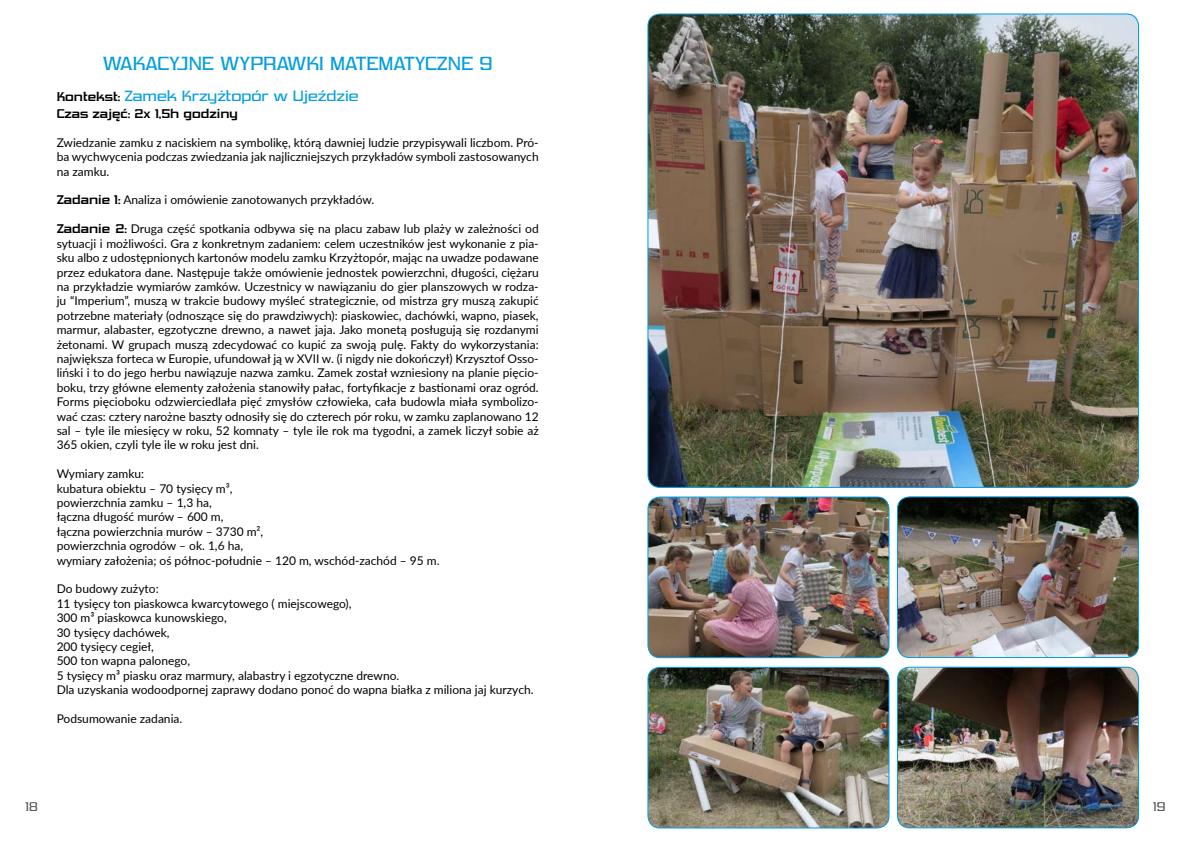
<style>
.page{position:relative;width:1191px;height:842px;background:#fff}
.page>*{position:absolute;margin:0;border:0;box-sizing:border-box;transform-origin:0 0}
.t1{font:18px "Vibrocentric";color:#009ee0}
.t2{font:14px "Vibrocentric";color:#009ee0}
.t3{font:12px/14.4px "Lato";color:#000;text-align:justify}
.t4{font:700 12px "Vibrocentric";color:#000}
.t5{font:12px "Vibrocentric";color:#58585a}
.s1{font-weight:700;font-size:12px;color:#000}
.s2{font-family:"Vibrocentric";font-weight:700}
</style>
<div class="page">
<img style="left:648px;top:14px;width:490px;height:472px">
<img style="left:649px;top:498px;width:240px;height:160px">
<div style="left:647px;top:496px;width:242px;height:162px;border:1px solid #009ee0;border-radius:12px"></div>
<img style="left:897px;top:498px;width:241px;height:159px">
<div style="left:897px;top:496px;width:242px;height:162px;border:1px solid #009ee0;border-radius:12px"></div>
<img style="left:649px;top:667px;width:240px;height:161px">
<div style="left:647px;top:667px;width:242px;height:161px;border:1px solid #009ee0;border-radius:12px"></div>
<img style="left:897px;top:667px;width:241px;height:161px">
<div style="left:897px;top:667px;width:242px;height:161px;border:1px solid #009ee0;border-radius:12px"></div>
<h1 class="t1" style="left:103px;top:53px;width:391px">WAKACYJNE WYPRAWKI MATEMATYCZNE 9</h1>
<p class="t2" style="left:57px;top:88px;width:304px"><span class="s1">Kontekst:</span> Zamek Krzyżtopór w Ujeździe</p>
<p class="t4" style="left:57px;top:107px;width:182px">Czas zajęć: 2x 1,5h godziny</p>
<p class="t3" style="left:57px;top:135px;width:483px">Zwiedzanie zamku z naciskiem na symbolikę, którą dawniej ludzie przypisywali liczbom. Pró&shy;ba wychwycenia podczas zwiedzania jak najliczniejszych przykładów symboli zastosowanych na zamku.</p>
<p class="t3" style="left:57px;top:192px;width:319px"><span class="s2">Zadanie 1:</span> Analiza i omówienie zanotowanych przykładów.</p>
<p class="t3" style="left:57px;top:221px;width:483px"><span class="s2">Zadanie 2:</span> Druga część spotkania odbywa się na placu zabaw lub plaży w zależności od sytuacji i możliwości. Gra z konkretnym zadaniem: celem uczestników jest wykonanie z pia&shy;sku albo z udostępnionych kartonów modelu zamku Krzyżtopór, mając na uwadze podawane przez edukatora dane. Następuje także omówienie jednostek powierzchni, długości, ciężaru na przykładzie wymiarów zamków. Uczestnicy w nawiązaniu do gier planszowych w rodza&shy;ju “Imperium”, muszą w trakcie budowy myśleć strategicznie, od mistrza gry muszą zakupić potrzebne materiały (odnoszące się do prawdziwych): piaskowiec, dachówki, wapno, piasek, marmur, alabaster, egzotyczne drewno, a nawet jaja. Jako monetą posługują się rozdanymi żetonami. W grupach muszą zdecydować co kupić za swoją pulę. Fakty do wykorzystania: największa forteca w Europie, ufundował ją w XVII w. (i nigdy nie dokończył) Krzysztof Osso&shy;liński i to do jego herbu nawiązuje nazwa zamku. Zamek został wzniesiony na planie pięcio&shy;boku, trzy główne elementy założenia stanowiły pałac, fortyfikacje z bastionami oraz ogród.<br>Forms pięcioboku odzwierciedlała pięć zmysłów człowieka, cała budowla miała symbolizo&shy;wać czas: cztery narożne baszty odnosiły się do czterech pór roku, w zamku zaplanowano 12 sal – tyle ile miesięcy w roku, 52 komnaty – tyle ile rok ma tygodni, a zamek liczył sobie aż 365 okien, czyli tyle ile w roku jest dni.</p>
<p class="t3" style="left:57px;top:466px;width:384px;text-align:left">Wymiary zamku:<br>kubatura obiektu – 70 tysięcy m³,<br>powierzchnia zamku – 1,3 ha,<br>łączna długość murów – 600 m,<br>łączna powierzchnia murów – 3730 m²,<br>powierzchnia ogrodów – ok. 1,6 ha,<br>wymiary założenia; oś północ-południe – 120 m, wschód-zachód – 95 m.</p>
<p class="t3" style="left:57px;top:581px;width:478px;text-align:left">Do budowy zużyto:<br>11 tysięcy ton piaskowca kwarcytowego ( miejscowego),<br>300 m³ piaskowca kunowskiego,<br>30 tysięcy dachówek,<br>200 tysięcy cegieł,<br>500 ton wapna palonego,<br>5 tysięcy m³ piasku oraz marmury, alabastry i egzotyczne drewno.<br>Dla uzyskania wodoodpornej zaprawy dodano ponoć do wapna białka z miliona jaj kurzych.</p>
<p class="t3" style="left:57px;top:711px;width:127px">Podsumowanie zadania.</p>
<p class="t5" style="left:26px;top:800px;width:14px">18</p>
<p class="t5" style="left:1153px;top:800px;width:14px">19</p>
</div>
